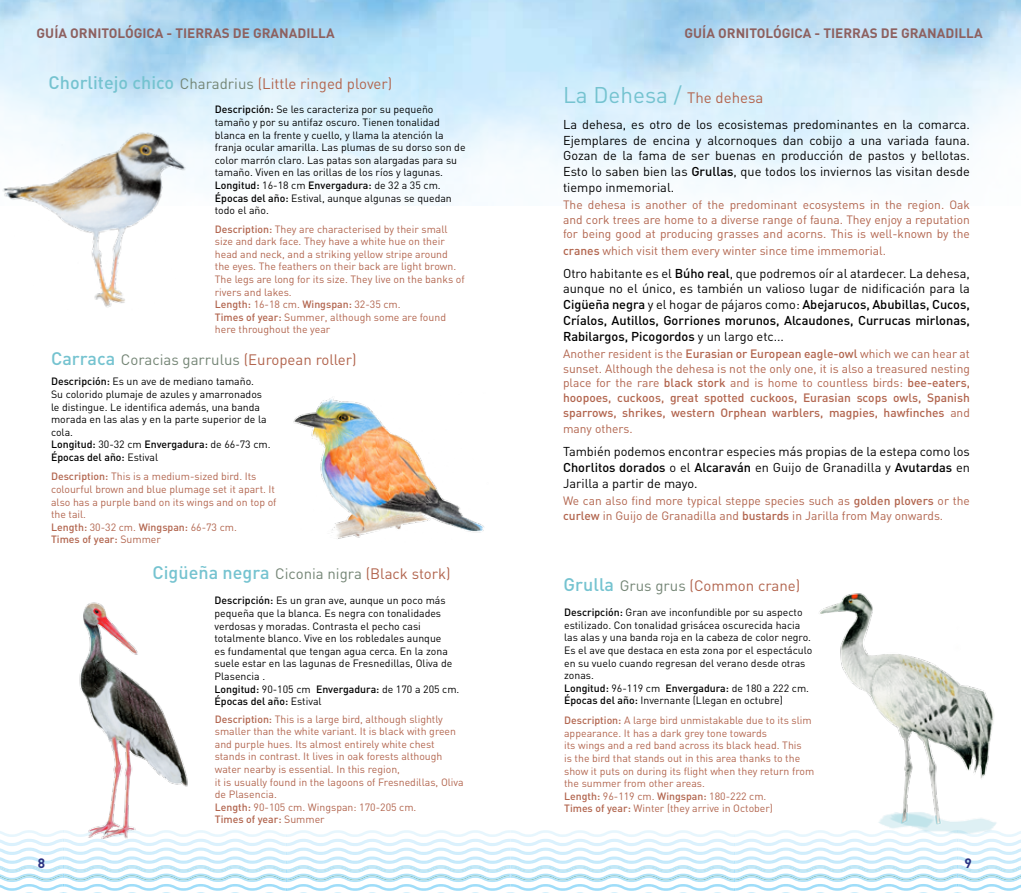
<style>
.page{position:relative;width:1021px;height:893px;background:#fff}
.page>*{position:absolute;margin:0;border:0;box-sizing:border-box;transform-origin:0 0}
.t1{font:22.5px "DIN";color:#75c3d0}
.t2{font:500 18px "DIN";color:#75c3d0}
.t3{font:15px "DIN";color:#b2654e}
.t4{font:15px "DIN";color:#748575}
.t5{font:700 13.5px "DIN";color:#8d605f}
.t6{font:700 13.5px "DIN";color:#2a3282}
.t7{font:12.75px/15.6px "DIN";color:#000;text-align:justify}
.t8{font:500 12.75px "DIN";color:#000}
.t9{font:12px/14.7px "DIN";color:#b2654e;text-align:justify}
.t10{font:500 12px/14.7px "DIN";color:#b2654e;text-align:justify}
.t11{font:10.5px/12.6px "DIN";color:#000}
.t12{font:10.5px/12.6px "DIN";color:#b2654e}
.s1{font-weight:500;font-size:18px;color:#75c3d0}
.s2{color:#748575}
.s3{font-weight:500}
.s4{color:#b2654e}
.s5{font-weight:400;font-size:15px;color:#748575}
.s6{font-weight:400;font-size:15px;color:#b2654e}
.s7{font-size:15px;color:#b2654e}
.s8{font-weight:400}
</style>
<div class="page">
<svg style="left:0;top:830px;width:1020px;height:63px"></svg>
<img style="left:809px;top:593px;width:211px;height:243px">
<img style="left:293px;top:398px;width:191px;height:141px">
<img style="left:71px;top:602px;width:122px;height:239px">
<img style="left:0;top:124px;width:216px;height:183px">
<p class="t5" style="left:37px;top:24px;width:299px">GUÍA ORNITOLÓGICA - TIERRAS DE GRANADILLA</p>
<p class="t5" style="left:684px;top:24px;width:299px">GUÍA ORNITOLÓGICA - TIERRAS DE GRANADILLA</p>
<h3 class="t3" style="left:48px;top:74px;width:345px"><span class="s1">Chorlitejo chico</span> <span class="s2">Charadrius</span> (Little ringed plover)</h3>
<p class="t11" style="left:215px;top:103px;width:252px"><span class="s3">Descripción:</span> Se les caracteriza por su pequeño tamaño y por su antifaz oscuro. Tienen tonalidad blanca en la frente y cuello, y llama la atención la franja ocular amarilla. Las plumas de su dorso son de color marrón claro. Las patas son alargadas para su tamaño. Viven en las orillas de los ríos y lagunas.<br><span class="s3">Longitud:</span> 16-18 cm <span class="s3">Envergadura:</span> de 32 a 35 cm.<br><span class="s3">Épocas del año:</span> Estival, aunque algunas se quedan todo el año.</p>
<p class="t12" style="left:215px;top:222px;width:251px"><span class="s3">Description:</span> They are characterised by their small size and dark face. They have a white hue on their head and neck, and a striking yellow stripe around the eyes. The feathers on their back are light brown.<br>The legs are long for its size. They live on the banks of rivers and lakes.<br><span class="s3">Length:</span> 16-18 cm. <span class="s3">Wingspan:</span> 32-35 cm.<br><span class="s3">Times of year:</span> Summer, although some are found here throughout the year</p>
<h3 class="t4" style="left:51px;top:350px;width:307px"><span class="s1">Carraca</span> Coracias garrulus <span class="s4">(European roller)</span></h3>
<p class="t11" style="left:51px;top:375px;width:221px"><span class="s3">Descripción:</span> Es un ave de mediano tamaño.<br>Su colorido plumaje de azules y amarronados le distingue. Le identifica además, una banda morada en las alas y en la parte superior de la cola.<br><span class="s3">Longitud:</span> 30-32 cm <span class="s3">Envergadura:</span> de 66-73 cm.<br><span class="s3">Épocas del año:</span> Estival</p>
<p class="t12" style="left:51px;top:470px;width:227px"><span class="s3">Description:</span> This is a medium-sized bird. Its colourful brown and blue plumage set it apart. It also has a purple band on its wings and on top of the tail.<br><span class="s3">Length:</span> 30-32 cm. <span class="s3">Wingspan:</span> 66-73 cm.<br><span class="s3">Times of year:</span> Summer</p>
<h2 class="t2" style="left:153px;top:561px;width:299px">Cigüeña negra <span class="s5">Ciconia nigra</span> <span class="s6">(Black stork)</span></h2>
<p class="t6" style="left:38px;top:854px;width:9px">8</p>
<p class="t11" style="left:214px;top:594px;width:246px"><span class="s3">Descripción:</span> Es un gran ave, aunque un poco más pequeña que la blanca. Es negra con tonalidades verdosas y moradas. Contrasta el pecho casi totalmente blanco. Vive en los robledales aunque<br>es fundamental que tengan agua cerca. En la zona suele estar en las lagunas de Fresnedillas, Oliva de Plasencia .<br><span class="s3">Longitud:</span> 90-105 cm <span class="s3">Envergadura:</span> de 170 a 205 cm.<br><span class="s3">Épocas del año:</span> Estival</p>
<p class="t12" style="left:215px;top:712px;width:250px"><span class="s3">Description:</span> This is a large bird, although slightly smaller than the white variant. It is black with green and purple hues. Its almost entirely white chest stands in contrast. It lives in oak forests although water nearby is essential. In this region,<br>it is usually found in the lagoons of Fresnedillas, Oliva de Plasencia.<br><span class="s3">Length:</span> 90-105 cm. Wingspan: 170-205 cm.<br><span class="s3">Times of year:</span> Summer</p>
<h1 class="t1" style="left:563px;top:81px;width:202px">La Dehesa / <span class="s7">The dehesa</span></h1>
<p class="t7" style="left:563px;top:116px;width:408px">La dehesa, es otro de los ecosistemas predominantes en la comarca.<br>Ejemplares de encina y alcornoques dan cobijo a una variada fauna.<br>Gozan de la fama de ser buenas en producción de pastos y bellotas.<br>Esto lo saben bien las <span class="s3">Grullas</span>, que todos los inviernos las visitan desde</p>
<p class="t7" style="left:563px;top:180px;width:113px">tiempo inmemorial.</p>
<p class="t9" style="left:563px;top:197px;width:408px">The dehesa is another of the predominant ecosystems in the region. Oak and cork trees are home to a diverse range of fauna. They enjoy a reputation for being good at producing grasses and acorns. This is well-known by the</p>
<p class="t9" style="left:563px;top:243px;width:324px"><span class="s3">cranes</span> which visit them every winter since time immemorial.</p>
<p class="t7" style="left:563px;top:265px;width:408px">Otro habitante es el <span class="s3">Búho real</span>, que podremos oír al atardecer. La dehesa, aunque no el único, es también un valioso lugar de nidificación para la <span class="s3">Cigüeña negra</span> y el hogar de pájaros como: <span class="s3">Abejarucos, Abubillas, Cucos, Críalos, Autillos, Gorriones morunos, Alcaudones, Currucas mirlonas,</span></p>
<p class="t8" style="left:563px;top:328px;width:222px">Rabilargos, Picogordos <span class="s8">y un largo etc...</span></p>
<p class="t10" style="left:563px;top:346px;width:408px"><span class="s8">Another resident is the</span> Eurasian or European eagle-owl <span class="s8">which we can hear at sunset. Although the dehesa is not the only one, it is also a treasured nesting place for the rare</span> black stork <span class="s8">and is home to countless birds:</span> bee-eaters, hoopoes, cuckoos, great spotted cuckoos, Eurasian scops owls, Spanish sparrows, shrikes, western Orphean warblers, magpies, hawfinches <span class="s8">and</span></p>
<p class="t9" style="left:563px;top:421px;width:71px">many others.</p>
<p class="t7" style="left:563px;top:443px;width:408px">También podemos encontrar especies más propias de la estepa como los<br><span class="s3">Chorlitos dorados</span> o el <span class="s3">Alcaraván</span> en Guijo de Granadilla y <span class="s3">Avutardas</span> en</p>
<p class="t7" style="left:563px;top:476px;width:136px">Jarilla a partir de mayo.</p>
<p class="t9" style="left:563px;top:493px;width:408px">We can also find more typical steppe species such as <span class="s3">golden plovers</span> or the <span class="s3">curlew</span> in Guijo de Granadilla and <span class="s3">bustards</span> in Jarilla from May onwards.</p>
<h3 class="t3" style="left:563px;top:577px;width:238px"><span class="s1">Grulla</span> <span class="s2">Grus grus</span> (Common crane)</h3>
<p class="t11" style="left:564px;top:606px;width:250px"><span class="s3">Descripción:</span> Gran ave inconfundible por su aspecto estilizado. Con tonalidad grisácea oscurecida hacia las alas y una banda roja en la cabeza de color negro.<br>Es el ave que destaca en esta zona por el espectáculo en su vuelo cuando regresan del verano desde otras zonas.<br><span class="s3">Longitud:</span> 96-119 cm <span class="s3">Envergadura:</span> de 180 a 222 cm.<br><span class="s3">Épocas del año:</span> Invernante (Llegan en octubre)</p>
<p class="t12" style="left:564px;top:714px;width:252px"><span class="s3">Description:</span> A large bird unmistakable due to its slim appearance. It has a dark grey tone towards<br>its wings and a red band across its black head. This<br>is the bird that stands out in this area thanks to the show it puts on during its flight when they return from the summer from other areas.<br><span class="s3">Length:</span> 96-119 cm. <span class="s3">Wingspan:</span> 180-222 cm.<br><span class="s3">Times of year:</span> Winter (they arrive in October)</p>
<p class="t6" style="left:964px;top:854px;width:9px">9</p>
</div>
